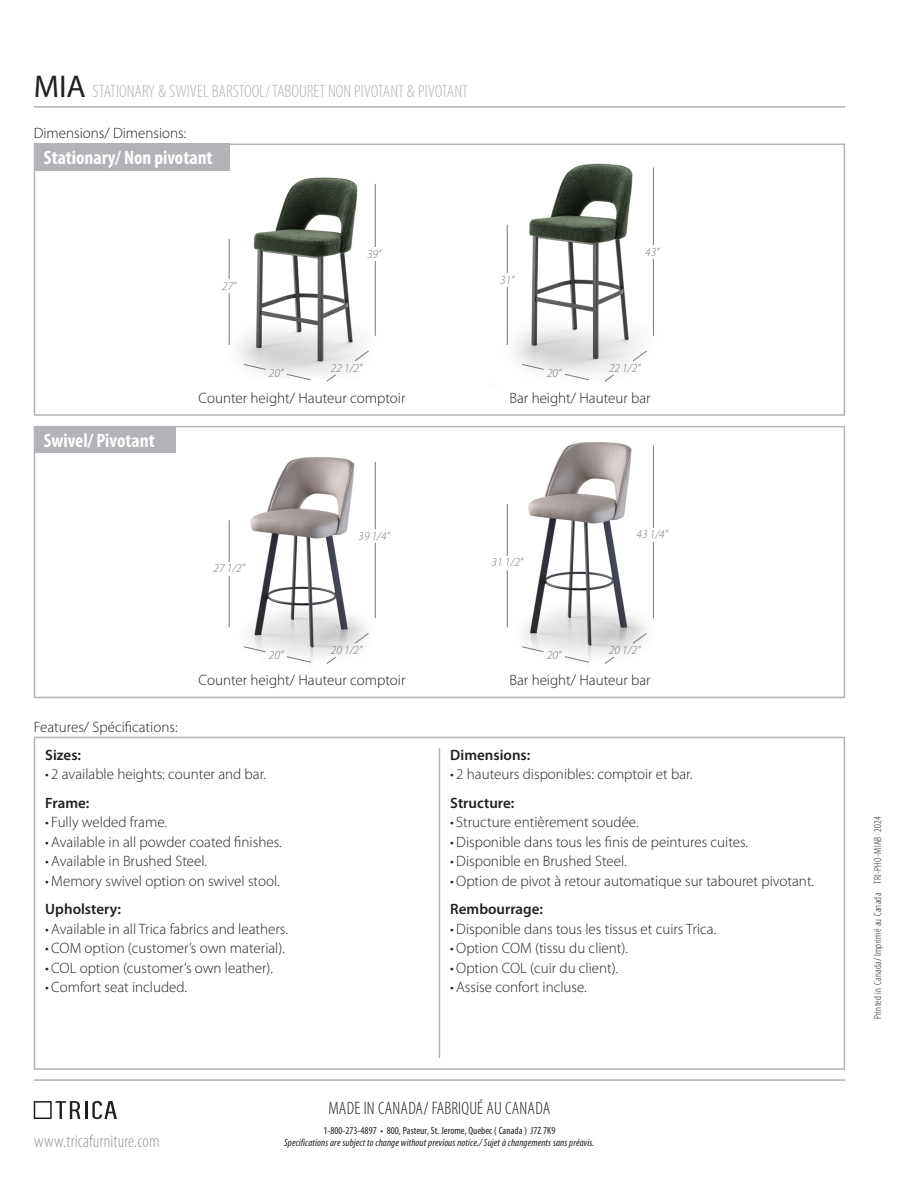
<style>
.page{position:relative;width:918px;height:1188px;background:#fff}
.page>*{position:absolute;margin:0;border:0;box-sizing:border-box;transform-origin:0 0}
.t1{font:700 condensed 19.5px "Myriad Pro";color:#fff}
.t2{font:300 condensed 18px "Myriad Pro";color:#b2b3b7}
.t3{font:300 condensed 18px "Myriad Pro";letter-spacing:.01em;color:#231f20}
.t4{font:300 condensed 18px "Myriad Pro";letter-spacing:.01em;color:#939598}
.t5{font:300 15px "Myriad Pro";color:#231f20}
.t6{font:600 15px "Myriad Pro";color:#231f20}
.t7{font:italic 300 12px "Myriad Pro";color:#76787b}
.t8{font:italic condensed 10.5px "Myriad Pro";letter-spacing:.01em;color:#231f20}
.t9{font:condensed 10.5px "Myriad Pro";color:#231f20}
.t10{font:300 condensed 10.5px "Myriad Pro";letter-spacing:.03em;color:#231f20}
.s1{font-weight:400;font-stretch:normal;font-size:31.5px;color:#231f20}
</style>
<div class="page">
<hr style="left:34px;top:1079px;width:811px;height:2px;background:#b2b3b7">
<hr style="left:34px;top:106px;width:811px;height:2px;background:#b2b3b7">
<svg style="left:34px;top:1101px;width:83px;height:18px"></svg>
<div style="left:34px;top:144px;width:811px;height:272px;border:2px solid #b2b3b7"></div>
<div style="left:34px;top:426px;width:811px;height:272px;border:2px solid #b2b3b7"></div>
<div style="left:34px;top:737px;width:811px;height:333px;border:2px solid #b2b3b7"></div>
<hr style="left:439px;top:748px;width:1px;height:310px;background:#b2b3b7">
<img style="left:228px;top:177px;width:148px;height:198px">
<img style="left:228px;top:457px;width:148px;height:204px">
<hr style="left:375px;top:184px;width:1px;height:152px;background:#76787b">
<div style="left:354px;top:247px;width:40px;height:14px;background:#fff"></div>
<hr style="left:375px;top:462px;width:1px;height:156px;background:#76787b">
<div style="left:354px;top:529px;width:40px;height:14px;background:#fff"></div>
<hr style="left:229px;top:239px;width:1px;height:106px;background:#76787b">
<div style="left:209px;top:280px;width:41px;height:13px;background:#fff"></div>
<hr style="left:229px;top:520px;width:1px;height:107px;background:#76787b">
<div style="left:209px;top:562px;width:41px;height:13px;background:#fff"></div>
<svg style="left:286px;top:373px;width:26px;height:8px"></svg>
<svg style="left:243px;top:364px;width:23px;height:6px"></svg>
<svg style="left:286px;top:656px;width:26px;height:7px"></svg>
<svg style="left:243px;top:646px;width:23px;height:7px"></svg>
<svg style="left:354px;top:350px;width:16px;height:12px"></svg>
<svg style="left:326px;top:374px;width:11px;height:8px"></svg>
<svg style="left:354px;top:632px;width:16px;height:12px"></svg>
<svg style="left:326px;top:656px;width:11px;height:8px"></svg>
<img style="left:506px;top:163px;width:148px;height:210px">
<img style="left:506px;top:442px;width:148px;height:217px">
<hr style="left:653px;top:168px;width:1px;height:168px;background:#76787b">
<div style="left:632px;top:246px;width:41px;height:13px;background:#fff"></div>
<hr style="left:653px;top:445px;width:1px;height:173px;background:#76787b">
<div style="left:632px;top:528px;width:41px;height:13px;background:#fff"></div>
<hr style="left:507px;top:225px;width:1px;height:120px;background:#76787b">
<div style="left:487px;top:274px;width:41px;height:13px;background:#fff"></div>
<hr style="left:507px;top:504px;width:1px;height:123px;background:#76787b">
<div style="left:487px;top:556px;width:41px;height:13px;background:#fff"></div>
<svg style="left:564px;top:373px;width:25px;height:8px"></svg>
<svg style="left:521px;top:364px;width:24px;height:6px"></svg>
<svg style="left:564px;top:656px;width:26px;height:7px"></svg>
<svg style="left:521px;top:646px;width:24px;height:7px"></svg>
<svg style="left:632px;top:350px;width:16px;height:12px"></svg>
<svg style="left:604px;top:374px;width:10px;height:8px"></svg>
<svg style="left:632px;top:632px;width:16px;height:12px"></svg>
<svg style="left:604px;top:656px;width:11px;height:8px"></svg>
<div style="left:34px;top:144px;width:196px;height:27px;background:#b2b3b7"></div>
<div style="left:34px;top:426px;width:142px;height:27px;background:#b2b3b7"></div>
<p class="t2" style="left:34px;top:80px;width:436px"><span class="s1">MIA</span> STATIONARY &amp; SWIVEL BARSTOOL/ TABOURET NON PIVOTANT &amp; PIVOTANT</p>
<p class="t5" style="left:34px;top:124px;width:154px">Dimensions/ Dimensions:</p>
<p class="t1" style="left:44px;top:145px;width:170px">Stationary/ Non pivotant</p>
<p class="t7" style="left:222px;top:279px;width:16px">27”</p>
<p class="t7" style="left:269px;top:366px;width:16px">20”</p>
<p class="t7" style="left:367px;top:246px;width:16px">39”</p>
<p class="t7" style="left:331px;top:360px;width:33px">22 1/2”</p>
<p class="t1" style="left:44px;top:428px;width:112px">Swivel/ Pivotant</p>
<p class="t5" style="left:199px;top:389px;width:208px">Counter height/ Hauteur comptoir</p>
<p class="t7" style="left:214px;top:561px;width:33px">27 1/2”</p>
<p class="t7" style="left:269px;top:648px;width:16px">20”</p>
<p class="t7" style="left:358px;top:529px;width:33px">39 1/4”</p>
<p class="t7" style="left:331px;top:643px;width:33px">20 1/2”</p>
<p class="t5" style="left:199px;top:671px;width:208px">Counter height/ Hauteur comptoir</p>
<p class="t5" style="left:34px;top:718px;width:145px">Features/ Spécifications:</p>
<p class="t6" style="left:45px;top:745px;width:37px">Sizes:</p>
<p class="t5" style="left:45px;top:765px;width:222px">• 2 available heights: counter and bar.</p>
<p class="t6" style="left:45px;top:793px;width:46px">Frame:</p>
<p class="t5" style="left:45px;top:813px;width:123px">• Fully welded frame.</p>
<p class="t5" style="left:45px;top:833px;width:238px">• Available in all powder coated finishes.</p>
<p class="t5" style="left:45px;top:852px;width:163px">• Available in Brushed Steel.</p>
<p class="t5" style="left:45px;top:872px;width:236px">•Memory swivel option on swivel stool.</p>
<p class="t6" style="left:45px;top:900px;width:77px">Upholstery:</p>
<p class="t5" style="left:45px;top:920px;width:244px">• Available in all Trica fabrics and leathers.</p>
<p class="t5" style="left:45px;top:939px;width:241px">• COM option (customer’s own material).</p>
<p class="t5" style="left:45px;top:959px;width:229px">• COL option (customer’s own leather).</p>
<p class="t5" style="left:45px;top:978px;width:143px">• Comfort seat included.</p>
<p class="t7" style="left:500px;top:273px;width:16px">31”</p>
<p class="t7" style="left:547px;top:366px;width:16px">20”</p>
<p class="t7" style="left:645px;top:245px;width:16px">43”</p>
<p class="t7" style="left:609px;top:360px;width:33px">22 1/2”</p>
<p class="t5" style="left:510px;top:389px;width:143px">Bar height/ Hauteur bar</p>
<p class="t7" style="left:492px;top:555px;width:33px">31 1/2”</p>
<p class="t7" style="left:547px;top:648px;width:16px">20”</p>
<p class="t7" style="left:637px;top:527px;width:33px">43 1/4”</p>
<p class="t7" style="left:609px;top:643px;width:33px">20 1/2”</p>
<p class="t5" style="left:510px;top:671px;width:143px">Bar height/ Hauteur bar</p>
<p class="t6" style="left:450px;top:745px;width:82px">Dimensions:</p>
<p class="t5" style="left:450px;top:765px;width:244px">• 2 hauteurs disponibles: comptoir et bar.</p>
<p class="t6" style="left:450px;top:793px;width:66px">Structure:</p>
<p class="t5" style="left:450px;top:813px;width:190px">• Structure entièrement soudée.</p>
<p class="t5" style="left:450px;top:833px;width:299px">•Disponible dans tous les finis de peintures cuites.</p>
<p class="t5" style="left:450px;top:852px;width:178px">•Disponible en Brushed Steel.</p>
<p class="t5" style="left:450px;top:872px;width:365px">•Option de pivot à retour automatique sur tabouret pivotant.</p>
<p class="t6" style="left:450px;top:900px;width:94px">Rembourrage:</p>
<p class="t5" style="left:450px;top:920px;width:268px">•Disponible dans tous les tissus et cuirs Trica.</p>
<p class="t5" style="left:450px;top:939px;width:179px">•Option COM (tissu du client).</p>
<p class="t5" style="left:450px;top:959px;width:170px">•Option COL (cuir du client).</p>
<p class="t5" style="left:450px;top:978px;width:138px">• Assise confort incluse.</p>
<p class="t4" style="left:34px;top:1130px;width:127px">www.tricafurniture.com</p>
<p class="t3" style="left:329px;top:1098px;width:223px">MADE IN CANADA/ FABRIQUÉ AU CANADA</p>
<p class="t9" style="left:324px;top:1124px;width:233px">1-800-273-4897 • 800, Pasteur, St. Jerome, Quebec ( Canada ) J7Z 7K9</p>
<p class="t8" style="left:284px;top:1137px;width:312px">Specifications are subject to change without previous notice./ Sujet à changements sans préavis.</p>
<p class="t10" style="left:871px;top:1019px;width:205px;rotate:-90deg">Printed in Canada/ Imprimé au Canada TRI-PHO-MIAB 2024</p>
</div>
